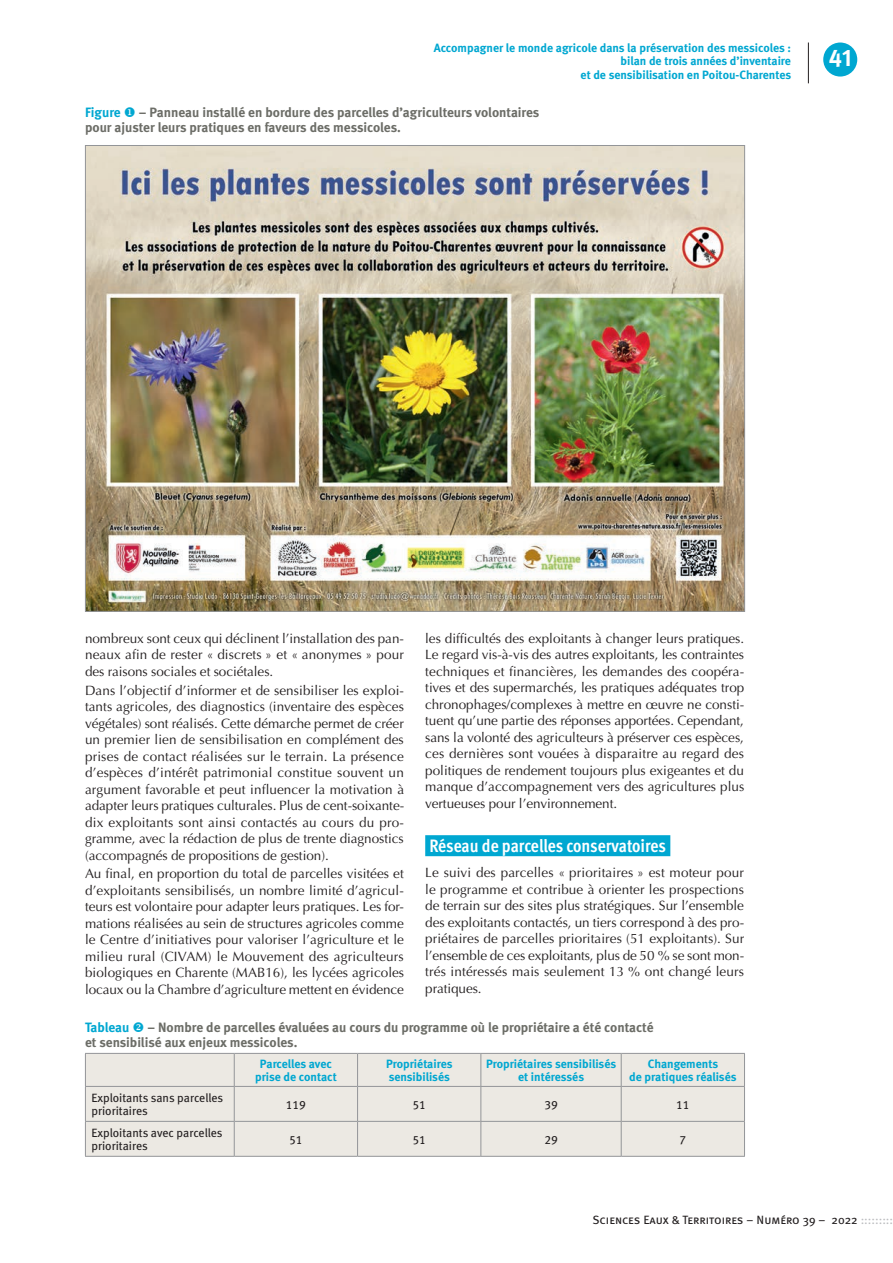
<style>
.page{position:relative;width:893px;height:1263px;background:#fff}
.page>*{position:absolute;margin:0;border:0;box-sizing:border-box;transform-origin:0 0}
.t1{font:24px "Meta Bold Caps Expert";color:#fff}
.H1_bleu{font:700 18px "Meta Cond OT";letter-spacing:-.005em;color:#fff}
.Texte_article{font:13.5px/16.5px "Optima";letter-spacing:-.005em;color:#231f20;text-align:justify}
.Titre_figure{font:13.5px/15px "Meta Bold LF";color:#6c6d67}
.Texte_tableau_couleu{font:12px/13.5px "Meta Bold LF";color:#00a7d1;text-align:center}
.Texte_tableau_noir_g{font:12px/13.5px "Meta Book LF";color:#231f20}
.t2{font:12px "Meta Book Caps";color:#231f20}
.Texte_tableau_noir_c{font:12px "Meta Book LF";color:#231f20}
.s1{color:#00a7d1}
.s2{color:#bcbdc0}
</style>
<div class="page">
<div style="left:823px;top:43px;width:34px;height:34px;background:#00a7d1;border-radius:50%"></div>
<hr style="left:808px;top:43px;width:1px;height:40px;background:#231f20">
<div style="left:425px;top:835px;width:245px;height:21px;background:#00a7d1"></div>
<div style="left:86px;top:1054px;width:658px;height:102px;background:#ece9e3"></div>
<hr style="left:234px;top:1054px;width:1px;height:32px;background:#939598">
<hr style="left:357px;top:1054px;width:1px;height:32px;background:#939598">
<hr style="left:480px;top:1054px;width:1px;height:32px;background:#939598">
<hr style="left:621px;top:1054px;width:1px;height:32px;background:#939598">
<hr style="left:357px;top:1087px;width:1px;height:34px;background:#939598">
<hr style="left:480px;top:1087px;width:1px;height:34px;background:#939598">
<hr style="left:621px;top:1087px;width:1px;height:34px;background:#939598">
<hr style="left:744px;top:1087px;width:1px;height:34px;background:#939598">
<hr style="left:85px;top:1121px;width:149px;height:1px;background:#939598">
<hr style="left:234px;top:1121px;width:124px;height:1px;background:#939598">
<hr style="left:358px;top:1121px;width:123px;height:1px;background:#939598">
<hr style="left:357px;top:1122px;width:1px;height:34px;background:#939598">
<hr style="left:481px;top:1121px;width:140px;height:1px;background:#939598">
<hr style="left:480px;top:1122px;width:1px;height:34px;background:#939598">
<hr style="left:621px;top:1121px;width:124px;height:1px;background:#939598">
<hr style="left:621px;top:1122px;width:1px;height:34px;background:#939598">
<hr style="left:744px;top:1122px;width:1px;height:34px;background:#939598">
<hr style="left:234px;top:1156px;width:124px;height:1px;background:#939598">
<hr style="left:358px;top:1156px;width:123px;height:1px;background:#939598">
<hr style="left:481px;top:1156px;width:140px;height:1px;background:#939598">
<hr style="left:621px;top:1156px;width:124px;height:1px;background:#939598">
<hr style="left:85px;top:1053px;width:149px;height:1px;background:#939598">
<hr style="left:85px;top:1054px;width:1px;height:32px;background:#939598">
<hr style="left:234px;top:1053px;width:124px;height:1px;background:#939598">
<hr style="left:358px;top:1053px;width:123px;height:1px;background:#939598">
<hr style="left:481px;top:1053px;width:140px;height:1px;background:#939598">
<hr style="left:621px;top:1053px;width:124px;height:1px;background:#939598">
<hr style="left:744px;top:1054px;width:1px;height:32px;background:#939598">
<hr style="left:234px;top:1086px;width:124px;height:1px;background:#939598">
<hr style="left:358px;top:1086px;width:123px;height:1px;background:#939598">
<hr style="left:481px;top:1086px;width:140px;height:1px;background:#939598">
<hr style="left:621px;top:1086px;width:124px;height:1px;background:#939598">
<hr style="left:85px;top:1086px;width:149px;height:1px;background:#939598">
<hr style="left:85px;top:1087px;width:1px;height:34px;background:#939598">
<hr style="left:234px;top:1087px;width:1px;height:34px;background:#939598">
<hr style="left:85px;top:1122px;width:1px;height:34px;background:#939598">
<hr style="left:234px;top:1122px;width:1px;height:34px;background:#939598">
<hr style="left:85px;top:1156px;width:149px;height:1px;background:#939598">
<img style="left:87px;top:147px;width:656px;height:463px">
<p class="Texte_tableau_couleu" style="left:434px;top:41px;width:359px;text-align:right">Accompagner le monde agricole dans la préservation des messicoles : bilan de trois années d’inventaire<br>et de sensibilisation en Poitou-Charentes</p>
<p class="Titre_figure" style="left:85px;top:104px;width:456px"><span class="s1">Figure</span> <span class="s1">◆</span> – Panneau installé en bordure des parcelles d’agriculteurs volontaires pour ajuster leurs pratiques en faveurs des messicoles.</p>
<h1 class="t1" style="left:829px;top:43px;width:25px">41</h1>
<p class="Texte_article" style="left:425px;top:630px;width:321px">les difficultés des exploitants à changer leurs pratiques.<br>Le regard vis-à-vis des autres exploitants, les contraintes techniques et financières, les demandes des coopéra&shy;tives et des supermarchés, les pratiques adéquates trop chronophages/complexes à mettre en œuvre ne consti&shy;tuent qu’une partie des réponses apportées. Cependant, sans la volonté des agriculteurs à préserver ces espèces, ces dernières sont vouées à disparaitre au regard des politiques de rendement toujours plus exigeantes et du manque d’accompagnement vers des agricultures plus vertueuses pour l’environnement.</p>
<p class="H1_bleu" style="left:429px;top:834px;width:238px">Réseau de parcelles conservatoires</p>
<p class="Texte_article" style="left:425px;top:865px;width:320px">Le suivi des parcelles « prioritaires » est moteur pour le programme et contribue à orienter les prospections de terrain sur des sites plus stratégiques. Sur l’ensemble des exploitants contactés, un tiers correspond à des pro&shy;priétaires de parcelles prioritaires (51 exploitants). Sur l’ensemble de ces exploitants, plus de 50 % se sont mon&shy;trés intéressés mais seulement 13 % ont changé leurs pratiques.</p>
<p class="Titre_figure" style="left:85px;top:1020px;width:570px"><span class="s1">Tableau</span> <span class="s1">❖</span> – Nombre de parcelles évaluées au cours du programme où le propriétaire a été contacté et sensibilisé aux enjeux messicoles.</p>
<p class="Texte_tableau_couleu" style="left:255px;top:1057px;width:83px">Parcelles avec prise de contact</p>
<p class="Texte_tableau_couleu" style="left:386px;top:1057px;width:68px;text-align:left">Propriétaires sensibilisés</p>
<p class="Texte_tableau_couleu" style="left:486px;top:1057px;width:132px">Propriétaires sensibilisés et intéressés</p>
<p class="Texte_tableau_couleu" style="left:629px;top:1057px;width:109px">Changements<br>de pratiques réalisés</p>
<p class="Texte_tableau_noir_g" style="left:91px;top:1091px;width:133px">Exploitants sans parcelles prioritaires</p>
<p class="Texte_tableau_noir_c" style="left:286px;top:1097px;width:22px">119</p>
<p class="Texte_tableau_noir_c" style="left:412px;top:1097px;width:15px">51</p>
<p class="Texte_tableau_noir_c" style="left:544px;top:1097px;width:15px">39</p>
<p class="Texte_tableau_noir_c" style="left:676px;top:1097px;width:15px">11</p>
<p class="Texte_tableau_noir_g" style="left:91px;top:1126px;width:133px">Exploitants avec parcelles prioritaires</p>
<p class="Texte_tableau_noir_c" style="left:289px;top:1132px;width:15px">51</p>
<p class="Texte_tableau_noir_c" style="left:412px;top:1132px;width:15px">51</p>
<p class="Texte_tableau_noir_c" style="left:544px;top:1132px;width:15px">29</p>
<p class="Texte_tableau_noir_c" style="left:679px;top:1132px;width:8px">7</p>
<p class="Texte_article" style="left:85px;top:630px;width:320px">nombreux sont ceux qui déclinent l’installation des pan&shy;neaux afin de rester « discrets » et « anonymes » pour des raisons sociales et sociétales.</p>
<p class="Texte_article" style="left:85px;top:682px;width:321px">Dans l’objectif d’informer et de sensibiliser les exploi&shy;tants agricoles, des diagnostics (inventaire des espèces végétales) sont réalisés. Cette démarche permet de créer un premier lien de sensibilisation en complément des prises de contact réalisées sur le terrain. La présence d’espèces d’intérêt patrimonial constitue souvent un argument favorable et peut influencer la motivation à adapter leurs pratiques culturales. Plus de cent-soixante&shy;dix exploitants sont ainsi contactés au cours du pro&shy;gramme, avec la rédaction de plus de trente diagnostics (accompagnés de propositions de gestion).</p>
<p class="Texte_article" style="left:85px;top:865px;width:321px">Au final, en proportion du total de parcelles visitées et d’exploitants sensibilisés, un nombre limité d’agricul&shy;teurs est volontaire pour adapter leurs pratiques. Les for&shy;mations réalisées au sein de structures agricoles comme le Centre d’initiatives pour valoriser l’agriculture et le milieu rural (CIVAM) le Mouvement des agriculteurs biologiques en Charente (MAB16), les lycées agricoles locaux ou la Chambre d’agriculture mettent en évidence</p>
<p class="t2" style="left:592px;top:1213px;width:302px">Sciences Eaux &amp; Territoires – Numéro 39 – 2022 <span class="s2">:::::::::</span></p>
</div>
